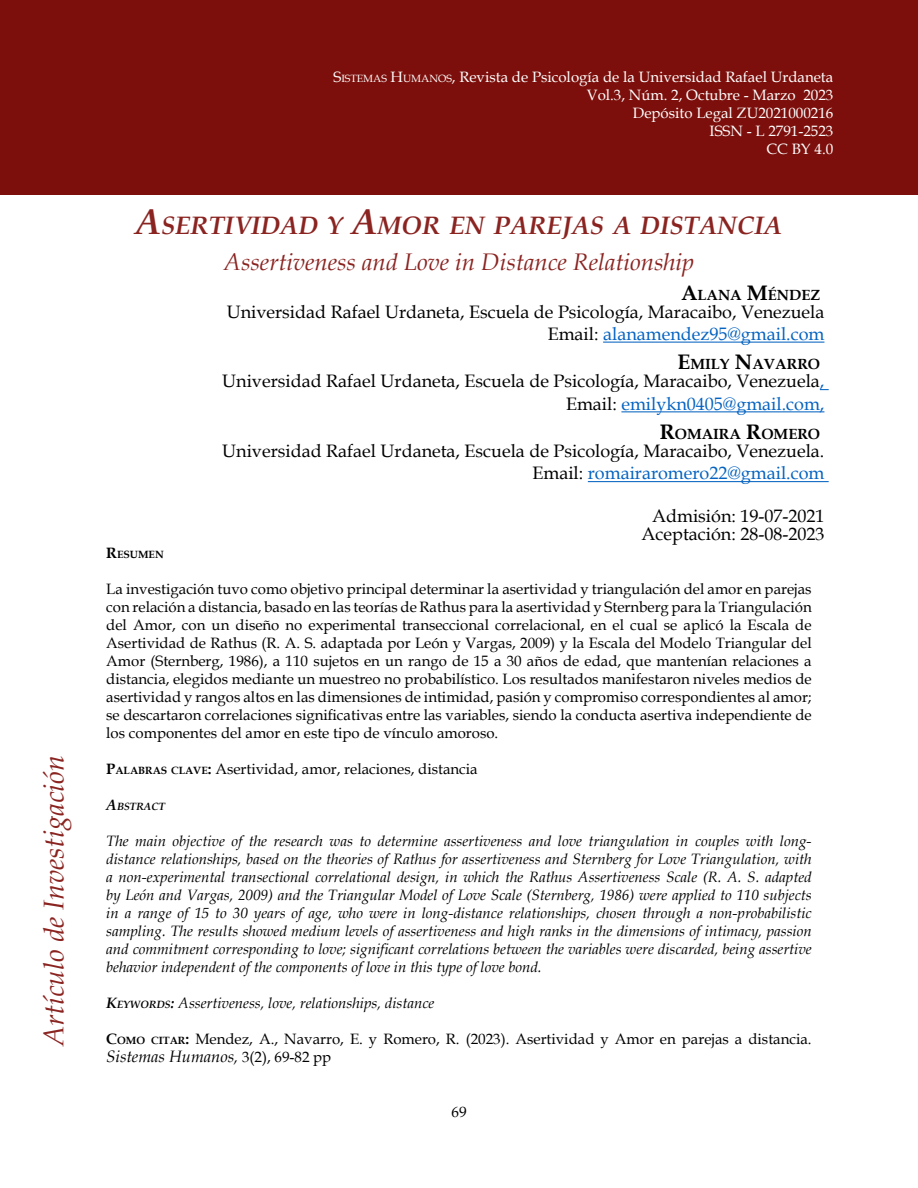
<style>
.page{position:relative;width:918px;height:1188px;background:#fff}
.page>*{position:absolute;margin:0;border:0;box-sizing:border-box;transform-origin:0 0}
.t1{font:italic 28.5px "Book Antiqua";color:#8a2421}
.titulo_principal{font:italic 700 25.2px "Book Antiqua";color:#8a2421}
.Subtitulo{font:italic 24px "Book Antiqua";color:#8a2421}
.Correspondencia{font:18px "Book Antiqua";color:#000}
.Correspondencia-2{font:18px "Book Antiqua";color:#0563c1}
.Fechas{font:18px "Book Antiqua";color:#000}
.textoenreusmen{font:italic 16.5px "Book Antiqua";color:#000}
.textoenreusmen-2{font:15px/18px "Book Antiqua";color:#000;text-align:justify}
.resumeneningles{font:italic 15px/18px "Book Antiqua";color:#000;text-align:justify}
.t2{font:15px/18px "Book Antiqua";color:#fff;text-align:right}
.Autor{font:700 14.7px "Book Antiqua";color:#000}
.resumeneningles-2{font:italic 700 10.5px "Book Antiqua";color:#000}
.textoenreusmen-3{font:700 10.5px "Book Antiqua";color:#000}
.s1{font-style:inherit}
.s2{font-size:10.5px}
.s3{font-size:36px}
.s4{font-size:21px}
.s5{color:#000}
.s6{color:#0563c1}
.s7{font-size:15px}
.s8{font-weight:700}
.s9{font-weight:700;font-size:10.5px}
.s10{font-style:normal;font-size:15px}
</style>
<div class="page">
<div style="left:1px;top:0;width:917px;height:195px;background:#7c0f0b"></div>
<hr style="left:603px;top:342px;width:221px;height:1px;background:#0563c1">
<hr style="left:621px;top:411px;width:203px;height:1px;background:#0563c1">
<hr style="left:588px;top:481px;width:241px;height:1px;background:#0563c1">
<h1 class="t1" style="left:34px;top:1046px;width:292px;rotate:-90deg">Artículo de Investigación</h1>
<p class="t2" style="left:334px;top:67px;width:501px"><span class="s1">S</span><span class="s2">ISTEMAS</span> <span class="s1">H</span><span class="s2">UMANOS</span>, Revista de Psicología de la Universidad Rafael Urdaneta Vol.3, Núm. 2, Octubre - Marzo 2023<br>Depósito Legal ZU2021000216<br>ISSN - L 2791-2523<br>CC BY 4.0</p>
<p class="titulo_principal" style="left:136px;top:208px;width:648px"><span class="s3">A</span>SERTIVIDAD Y <span class="s3">A</span>MOR EN PAREJAS A DISTANCIA</p>
<p class="Subtitulo" style="left:224px;top:245px;width:472px">Assertiveness and Love in Distance Relationship</p>
<p class="Autor" style="left:681px;top:284px;width:140px"><span class="s4">A</span>LANA <span class="s4">M</span>ÉNDEZ</p>
<p class="Correspondencia" style="left:227px;top:299px;width:599px">Universidad Rafael Urdaneta, Escuela de Psicología, Maracaibo, Venezuela</p>
<p class="Correspondencia-2" style="left:548px;top:321px;width:278px"><span class="s5">Email:</span> alanamendez95@gmail.com</p>
<p class="Autor" style="left:678px;top:354px;width:144px"><span class="s4">E</span>MILY <span class="s4">N</span>AVARRO</p>
<p class="Correspondencia" style="left:222px;top:369px;width:604px">Universidad Rafael Urdaneta, Escuela de Psicología, Maracaibo, Venezuela<span class="s6">,</span></p>
<p class="Correspondencia-2" style="left:566px;top:391px;width:260px"><span class="s5">Email:</span> emilykn0405@gmail.com,</p>
<p class="Autor" style="left:660px;top:424px;width:162px"><span class="s4">R</span>OMAIRA <span class="s4">R</span>OMERO</p>
<p class="Correspondencia" style="left:222px;top:438px;width:604px">Universidad Rafael Urdaneta, Escuela de Psicología, Maracaibo, Venezuela.</p>
<p class="Correspondencia-2" style="left:533px;top:461px;width:293px"><span class="s5">Email:</span> romairaromero22@gmail.com</p>
<p class="Fechas" style="left:652px;top:503px;width:174px">Admisión: 19-07-2021</p>
<p class="Fechas" style="left:642px;top:521px;width:184px">Aceptación: 28-08-2023</p>
<p class="textoenreusmen-3" style="left:106px;top:547px;width:59px"><span class="s7">R</span>ESUMEN</p>
<p class="textoenreusmen-2" style="left:106px;top:580px;width:707px">La investigación tuvo como objetivo principal determinar la asertividad y triangulación del amor en parejas con relación a distancia, basado en las teorías de Rathus para la asertividad y Sternberg para la Triangulación del Amor, con un diseño no experimental transeccional correlacional, en el cual se aplicó la Escala de Asertividad de Rathus (R. A. S. adaptada por León y Vargas, 2009) y la Escala del Modelo Triangular del Amor (Sternberg, 1986), a 110 sujetos en un rango de 15 a 30 años de edad, que mantenían relaciones a distancia, elegidos mediante un muestreo no probabilístico. Los resultados manifestaron niveles medios de asertividad y rangos altos en las dimensiones de intimidad, pasión y compromiso correspondientes al amor; se descartaron correlaciones significativas entre las variables, siendo la conducta asertiva independiente de los componentes del amor en este tipo de vínculo amoroso.</p>
<p class="textoenreusmen-2" style="left:106px;top:760px;width:373px"><span class="s8">P</span><span class="s9">ALABRAS CLAVE</span><span class="s8">:</span> Asertividad, amor, relaciones, distancia</p>
<p class="resumeneningles-2" style="left:106px;top:799px;width:60px"><span class="s7">A</span>BSTRACT</p>
<p class="resumeneningles" style="left:106px;top:831px;width:707px">The main objective of the research was to determine assertiveness and love triangulation in couples with long&shy;distance relationships, based on the theories of Rathus for assertiveness and Sternberg for Love Triangulation, with a non-experimental transectional correlational design, in which the Rathus Assertiveness Scale (R. A. S. adapted by León and Vargas, 2009) and the Triangular Model of Love Scale (Sternberg, 1986) were applied to 110 subjects in a range of 15 to 30 years of age, who were in long-distance relationships, chosen through a non-probabilistic sampling. The results showed medium levels of assertiveness and high ranks in the dimensions of intimacy, passion and commitment corresponding to love; significant correlations between the variables were discarded, being assertive behavior independent of the components of love in this type of love bond.</p>
<p class="resumeneningles" style="left:106px;top:993px;width:330px"><span class="s8">K</span><span class="s9">EYWORDS</span><span class="s8">:</span> Assertiveness, love, relationships, distance</p>
<p class="textoenreusmen-2" style="left:106px;top:1030px;width:707px"><span class="s8">C</span><span class="s9">OMO CITAR</span><span class="s8">:</span> Mendez, A., Navarro, E. y Romero, R. (2023). Asertividad y Amor en parejas a distancia.</p>
<p class="textoenreusmen" style="left:106px;top:1045px;width:227px">Sistemas Humanos, <span class="s10">3(2), 69-82 pp</span></p>
<p class="textoenreusmen-2" style="left:452px;top:1103px;width:16px">69</p>
</div>
